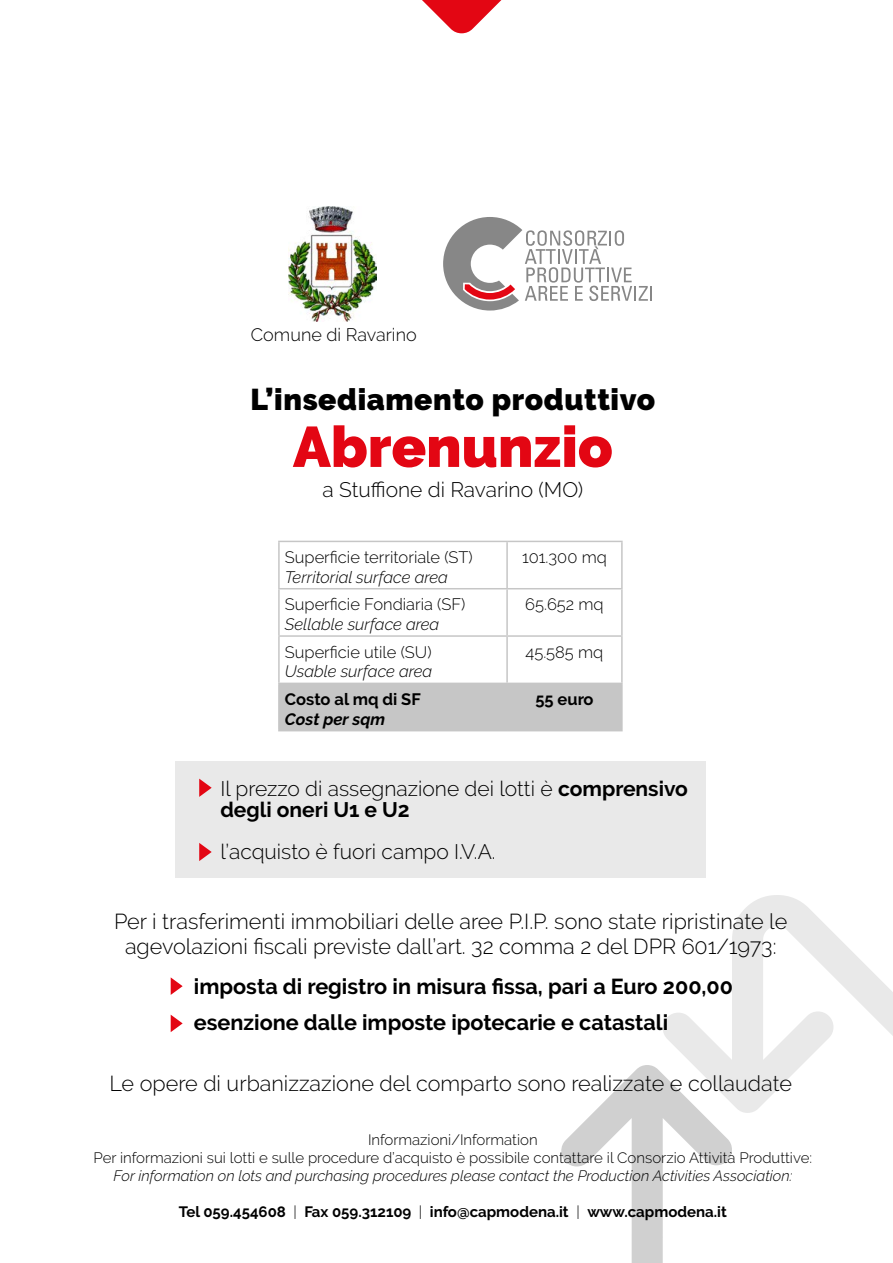
<style>
.page{position:relative;width:893px;height:1263px;background:#fff}
.page>*{position:absolute;margin:0;border:0;box-sizing:border-box;transform-origin:0 0}
.t1{font:900 57px "Raleway";color:#e30613}
.t2{font:900 30px "Raleway";letter-spacing:.02em;color:#000}
.t3{font:300 21.6px/25.2px "Raleway";color:#000;text-align:center}
.t4{font:700 21.6px/36px "Raleway";color:#000}
.t5{font:300 21px/21px "Raleway";color:#000}
.t6{font:300 18px "Raleway";color:#000}
.t7{font:300 16.5px "Raleway";color:#000}
.t8{font:italic 300 16.5px "Raleway";color:#000}
.t9{font:700 16.5px "Raleway";color:#000}
.t10{font:italic 700 16.5px "Raleway";color:#000}
.t11{font:300 15px/18px "Raleway";color:#000;text-align:center}
.t12{font:italic 300 15px "Raleway";color:#000}
.t13{font:700 15px "Raleway";color:#000}
.s1{font-weight:700}
.s2{font-weight:300}
</style>
<div class="page">
<div style="left:176px;top:762px;width:530px;height:116px;background:#e9e9e9"></div>
<svg style="left:663px;top:895px;width:230px;height:218px"></svg>
<svg style="left:561px;top:1065px;width:171px;height:198px"></svg>
<svg style="left:443px;top:217px;width:209px;height:94px"></svg>
<svg style="left:422px;top:0;width:80px;height:33px"></svg>
<div style="left:280px;top:684px;width:341px;height:46px;background:#c6c6c6"></div>
<hr style="left:278px;top:541px;width:229px;height:1px;background:#c6c6c6">
<hr style="left:278px;top:542px;width:2px;height:46px;background:#c6c6c6">
<hr style="left:507px;top:541px;width:116px;height:1px;background:#c6c6c6">
<hr style="left:506px;top:542px;width:2px;height:46px;background:#c6c6c6">
<hr style="left:621px;top:542px;width:2px;height:46px;background:#c6c6c6">
<hr style="left:278px;top:588px;width:229px;height:1px;background:#c6c6c6">
<hr style="left:278px;top:589px;width:2px;height:46px;background:#c6c6c6">
<hr style="left:507px;top:588px;width:116px;height:1px;background:#c6c6c6">
<hr style="left:506px;top:589px;width:2px;height:46px;background:#c6c6c6">
<hr style="left:621px;top:589px;width:2px;height:46px;background:#c6c6c6">
<hr style="left:278px;top:635px;width:229px;height:2px;background:#c6c6c6">
<hr style="left:278px;top:637px;width:2px;height:46px;background:#c6c6c6">
<hr style="left:507px;top:635px;width:116px;height:2px;background:#c6c6c6">
<hr style="left:506px;top:637px;width:2px;height:46px;background:#c6c6c6">
<hr style="left:621px;top:637px;width:2px;height:46px;background:#c6c6c6">
<hr style="left:278px;top:683px;width:229px;height:1px;background:#c6c6c6">
<hr style="left:278px;top:684px;width:2px;height:46px;background:#c6c6c6">
<hr style="left:507px;top:683px;width:116px;height:1px;background:#c6c6c6">
<hr style="left:506px;top:684px;width:2px;height:46px;background:#c6c6c6">
<hr style="left:621px;top:684px;width:2px;height:46px;background:#c6c6c6">
<hr style="left:278px;top:730px;width:229px;height:1px;background:#c6c6c6">
<hr style="left:507px;top:730px;width:116px;height:1px;background:#c6c6c6">
<img style="left:288px;top:206px;width:88px;height:115px">
<svg style="left:199px;top:779px;width:13px;height:18px"></svg>
<svg style="left:199px;top:843px;width:13px;height:18px"></svg>
<svg style="left:171px;top:977px;width:12px;height:18px"></svg>
<svg style="left:171px;top:1015px;width:12px;height:17px"></svg>
<p class="t6" style="left:251px;top:324px;width:167px">Comune di Ravarino</p>
<h2 class="t2" style="left:251px;top:382px;width:406px">L’insediamento produttivo</h2>
<h1 class="t1" style="left:293px;top:414px;width:321px">Abrenunzio</h1>
<p class="t5" style="left:323px;top:479px;width:262px">a Stuffione di Ravarino (MO)</p>
<p class="t7" style="left:285px;top:547px;width:189px">Superficie territoriale (ST)</p>
<p class="t8" style="left:285px;top:567px;width:165px">Territorial surface area</p>
<p class="t7" style="left:522px;top:547px;width:86px">101.300 mq</p>
<p class="t7" style="left:285px;top:595px;width:182px">Superficie Fondiaria (SF)</p>
<p class="t8" style="left:285px;top:615px;width:156px">Sellable surface area</p>
<p class="t7" style="left:525px;top:595px;width:80px">65.652 mq</p>
<p class="t7" style="left:285px;top:642px;width:148px">Superficie utile (SU)</p>
<p class="t8" style="left:285px;top:662px;width:149px">Usable surface area</p>
<p class="t7" style="left:526px;top:642px;width:79px">45.585 mq</p>
<p class="t9" style="left:285px;top:690px;width:137px">Costo al mq di SF</p>
<p class="t10" style="left:285px;top:709px;width:102px">Cost per sqm</p>
<p class="t9" style="left:535px;top:690px;width:60px">55 euro</p>
<p class="t5" style="left:220px;top:778px;width:469px">Il prezzo di assegnazione dei lotti è <span class="s1">comprensivo degli oneri U1 e U2</span></p>
<p class="t5" style="left:220px;top:841px;width:277px">l’acquisto è fuori campo I.V.A.</p>
<p class="t3" style="left:114px;top:909px;width:675px">Per i trasferimenti immobiliari delle aree P.I.P. sono state ripristinate le agevolazioni fiscali previste dall’art. 32 comma 2 del DPR 601/1973:</p>
<p class="t4" style="left:194px;top:969px;width:541px">imposta di registro in misura fissa, pari a Euro 200,00 esenzione dalle imposte ipotecarie e catastali</p>
<p class="t3" style="left:110px;top:1070px;width:684px">Le opere di urbanizzazione del comparto sono realizzate e collaudate</p>
<p class="t11" style="left:94px;top:1131px;width:720px">Informazioni/Information<br>Per informazioni sui lotti e sulle procedure d’acquisto è possibile contattare il Consorzio Attività Produttive:</p>
<p class="t12" style="left:113px;top:1167px;width:680px">For information on lots and purchasing procedures please contact the Production Activities Association:</p>
<p class="t13" style="left:179px;top:1203px;width:549px">Tel 059.454608 <span class="s2">|</span> Fax 059.312109 <span class="s2">|</span> info@capmodena.it <span class="s2">|</span> www.capmodena.it</p>
</div>
